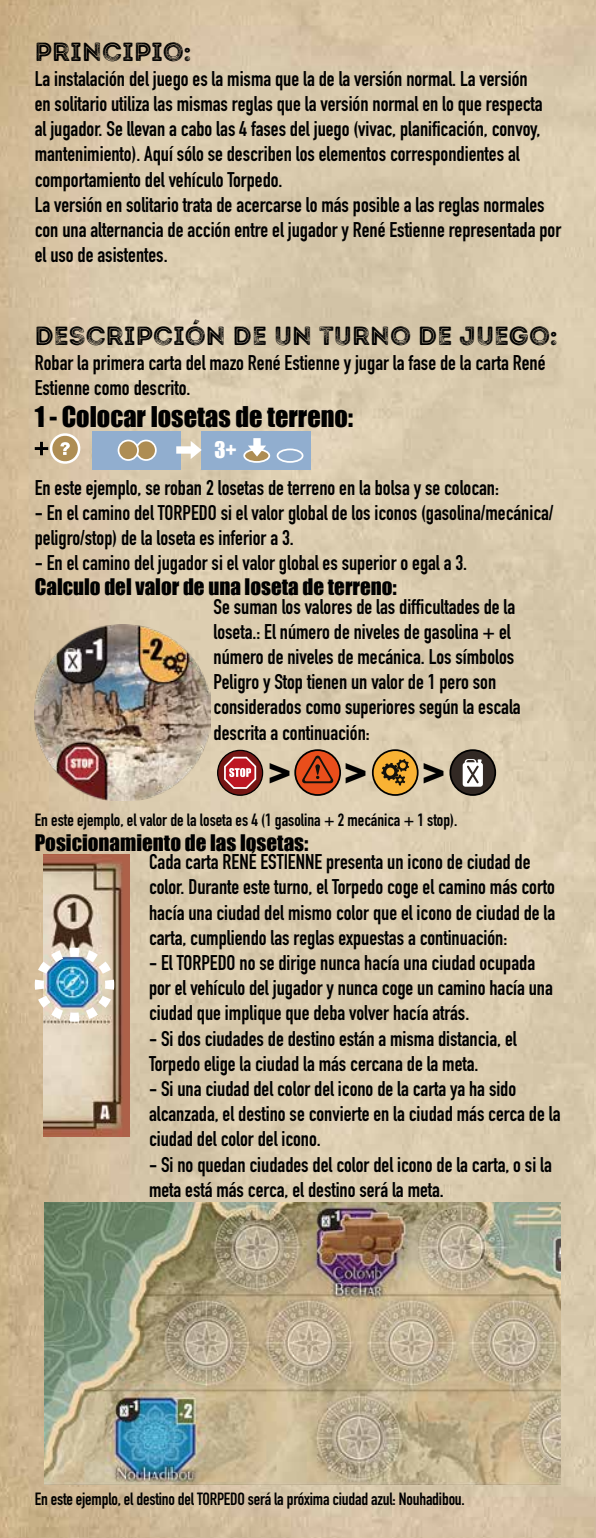
<style>
.page{position:relative;width:596px;height:1538px;background:#fff}
.page>*{position:absolute;margin:0;border:0;box-sizing:border-box;transform-origin:0 0}
.t1{font:42px "Impact";color:#000}
.t2{font:26.25px "Intro Rust G Base 2 Line";color:#000}
.t3{font:26.25px "Impact";color:#000}
.t4{font:700 21px/25.2px "DIN Condensed";color:#000}
.t5{font:21px "Impact";color:#000}
.t6{font:21px "Impact";color:#fff}
.t7{font:700 17.5px "DIN Condensed";letter-spacing:-.01em;color:#000}
</style>
<div class="page">
<img style="left:0;top:0;width:595px;height:1538px">
<div style="left:92px;top:431px;width:88px;height:38px;background:#91aecf"></div>
<div style="left:201px;top:431px;width:109px;height:38px;background:#91aecf"></div>
<svg style="left:244px;top:449px;width:25px;height:13px"></svg>
<div style="left:243px;top:448px;width:27px;height:15px;border:2px solid #fff;border-radius:50%"></div>
<div style="left:276px;top:448px;width:27px;height:15px;border:2px solid #fff;border-radius:50%"></div>
<svg style="left:248px;top:438px;width:18px;height:19px"></svg>
<svg style="left:176px;top:441px;width:25px;height:18px"></svg>
<svg style="left:35px;top:430px;width:49px;height:34px;background:#c9b595"></svg>
<div style="left:136px;top:440px;width:20px;height:20px;background:#ae8d53;border-radius:50%"></div>
<div style="left:135px;top:440px;width:22px;height:21px;border:2px solid #fff;border-radius:50%"></div>
<div style="left:118px;top:440px;width:20px;height:20px;background:#ae8d53;border-radius:50%"></div>
<div style="left:118px;top:440px;width:21px;height:21px;border:2px solid #fff;border-radius:50%"></div>
<img style="left:35px;top:625px;width:175px;height:175px">
<svg style="left:217px;top:750px;width:45px;height:45px"></svg>
<div style="left:217px;top:750px;width:46px;height:46px;border:1px solid #000;border-radius:50%"></div>
<svg style="left:223px;top:755px;width:34px;height:35px"></svg>
<svg style="left:295px;top:750px;width:45px;height:45px"></svg>
<div style="left:294px;top:749px;width:47px;height:47px;border:2px solid #000;border-radius:50%"></div>
<svg style="left:302px;top:756px;width:31px;height:27px"></svg>
<svg style="left:372px;top:750px;width:45px;height:45px"></svg>
<div style="left:371px;top:749px;width:47px;height:47px;border:2px solid #000;border-radius:50%"></div>
<svg style="left:381px;top:759px;width:28px;height:26px"></svg>
<div style="left:450px;top:750px;width:45px;height:45px;background:#322924;border-radius:50%"></div>
<div style="left:449px;top:749px;width:47px;height:47px;border:2px solid #000;border-radius:50%"></div>
<svg style="left:462px;top:759px;width:20px;height:28px"></svg>
<img style="left:43px;top:854px;width:86px;height:283px">
<img style="left:29px;top:942px;width:91px;height:85px">
<img style="left:45px;top:1202px;width:515px;height:283px">
<p class="t2" style="left:35px;top:35px;width:158px">PRINCIPIO:</p>
<p class="t4" style="left:35px;top:66px;width:527px">La instalación del juego es la misma que la de la versión normal. La versión<br>en solitario utiliza las mismas reglas que la versión normal en lo que respecta<br>al jugador. Se llevan a cabo las 4 fases del juego (vivac, planificación, convoy, mantenimiento). Aquí sólo se describen los elementos correspondientes al comportamiento del vehículo Torpedo.<br>La versión en solitario trata de acercarse lo más posible a las reglas normales con una alternancia de acción entre el jugador y René Estienne representada por el uso de asistentes.</p>
<p class="t2" style="left:35px;top:319px;width:524px">DESCRIPCIÓN DE UN TURNO DE JUEGO:</p>
<p class="t4" style="left:35px;top:350px;width:512px">Robar la primera carta del mazo René Estienne y jugar la fase de la carta René<br>Estienne como descrito.</p>
<p class="t3" style="left:35px;top:396px;width:320px">1 - Colocar losetas de terreno:</p>
<p class="t6" style="left:214px;top:434px;width:24px">3+</p>
<p class="t4" style="left:35px;top:474px;width:465px">En este ejemplo, se roban 2 losetas de terreno en la bolsa y se colocan:</p>
<p class="t4" style="left:35px;top:500px;width:520px">- En el camino del TORPEDO si el valor global de los iconos (gasolina/mecánica/ peligro/stop) de la loseta es inferior a 3.</p>
<p class="t4" style="left:35px;top:550px;width:433px">- En el camino del jugador si el valor global es superior o egal a 3.</p>
<p class="t5" style="left:35px;top:571px;width:363px">Calculo del valor de una loseta de terreno:</p>
<p class="t4" style="left:213px;top:593px;width:308px">Se suman los valores de las difficultades de la loseta.: El número de niveles de gasolina + el número de niveles de mecánica. Los símbolos Peligro y Stop tienen un valor de 1 pero son considerados como superiores según la escala descrita a continuación:</p>
<h1 class="t1" style="left:268px;top:741px;width:100px">&gt; &gt;</h1>
<h1 class="t1" style="left:422px;top:741px;width:24px">&gt;</h1>
<p class="t7" style="left:35px;top:807px;width:424px">En este ejemplo, el valor de la loseta es 4 (1 gasolina + 2 mecánica + 1 stop).</p>
<p class="t5" style="left:35px;top:826px;width:275px">Posicionamiento de las losetas:</p>
<p class="t4" style="left:149px;top:849px;width:407px">Cada carta RENÉ ESTIENNE presenta un icono de ciudad de color. Durante este turno, el Torpedo coge el camino más corto hacía una ciudad del mismo color que el icono de ciudad de la carta, cumpliendo las reglas expuestas a continuación:</p>
<p class="t4" style="left:149px;top:950px;width:405px">- El TORPEDO no se dirige nunca hacía una ciudad ocupada por el vehículo del jugador y nunca coge un camino hacía una ciudad que implique que deba volver hacía atrás.</p>
<p class="t4" style="left:149px;top:1025px;width:369px">- Si dos ciudades de destino están a misma distancia, el<br>Torpedo elige la ciudad la más cercana de la meta.</p>
<p class="t4" style="left:149px;top:1076px;width:412px">- Si una ciudad del color del icono de la carta ya ha sido alcanzada, el destino se convierte en la ciudad más cerca de la ciudad del color del icono.</p>
<p class="t4" style="left:149px;top:1151px;width:404px">- Si no quedan ciudades del color del icono de la carta, o si la meta está más cerca, el destino será la meta.</p>
<p class="t7" style="left:35px;top:1486px;width:431px">En este ejemplo, el destino del TORPEDO será la próxima ciudad azul: Nouhadibou.</p>
</div>
